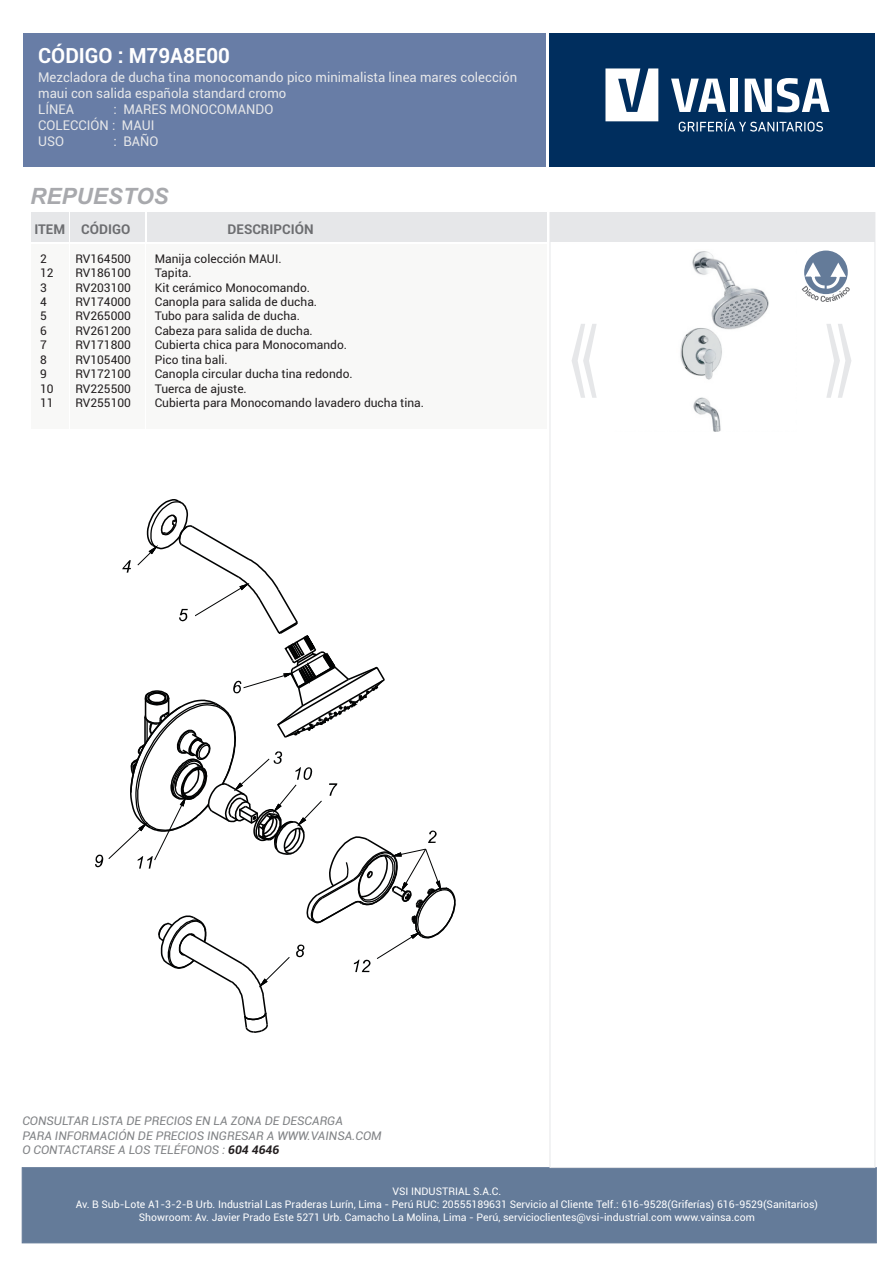
<style>
.page{position:relative;width:893px;height:1263px;background:#fff}
.page>*{position:absolute;margin:0;border:0;box-sizing:border-box;transform-origin:0 0}
.t1{font:166.2px "Arial";color:#e6e7e9;scale:.36 1}
.t2{font:italic 700 22.5px "Arial";color:#a8a9ad}
.t3{font:700 21px "Roboto";color:#fff}
.t4{font:13.5px/16.2px "Roboto";color:#e6e7e9}
.t5{font:700 13.5px "Roboto";color:#6c6d70}
.t6{font:12px "Roboto";color:#231f20}
.t7{font:italic 12px/14.4px "Roboto";color:#808285}
.t8{font:10.5px/12.6px "Roboto";color:#fff;text-align:center}
.s1{font-weight:700;color:#231f20}
</style>
<div class="page">
<div style="left:147px;top:212px;width:400px;height:30px;background:#e6e7e9"></div>
<div style="left:71px;top:213px;width:74px;height:29px;background:#e6e7e9"></div>
<div style="left:32px;top:213px;width:37px;height:29px;background:#e6e7e9"></div>
<div style="left:146px;top:244px;width:401px;height:185px;background:#f8f8f7"></div>
<div style="left:549px;top:34px;width:326px;height:133px;background:#002e5e"></div>
<svg style="left:605px;top:68px;width:53px;height:53px"></svg>
<svg style="left:671px;top:79px;width:55px;height:33px"></svg>
<div style="left:730px;top:79px;width:8px;height:33px;background:#fff"></div>
<svg style="left:745px;top:78px;width:84px;height:34px"></svg>
<svg style="left:679px;top:119px;width:144px;height:13px"></svg>
<div style="left:23px;top:34px;width:522px;height:133px;background:#687da6"></div>
<div style="left:70px;top:244px;width:75px;height:185px;background:#f8f8f7"></div>
<div style="left:32px;top:244px;width:37px;height:185px;background:#f8f8f7"></div>
<div style="left:22px;top:1167px;width:855px;height:76px;background:#647b99"></div>
<img style="left:680px;top:251px;width:89px;height:181px">
<svg style="left:95px;top:499px;width:361px;height:534px"></svg>
<div style="left:804px;top:251px;width:44px;height:43px;background:#647b99;border-radius:50%"></div>
<svg style="left:802px;top:262px;width:48px;height:40px"></svg>
<div style="left:550px;top:213px;width:325px;height:29px;background:#e6e7e9"></div>
<h3 class="t3" style="left:38px;top:48px;width:193px">CÓDIGO : M79A8E00</h3>
<p class="t4" style="left:38px;top:70px;width:481px">Mezcladora de ducha tina monocomando pico minimalista linea mares colección maui con salida española standard cromo<br>LÍNEA</p>
<p class="t4" style="left:38px;top:102px;width:237px;text-indent:75px">: MARES MONOCOMANDO<br>COLECCIÓN : MAUI<br>USO</p>
<p class="t4" style="left:113px;top:135px;width:46px">: BAÑO</p>
<h2 class="t2" style="left:30px;top:187px;width:140px">REPUESTOS</h2>
<p class="t5" style="left:34px;top:223px;width:97px">ITEM CÓDIGO</p>
<p class="t5" style="left:228px;top:223px;width:87px">DESCRIPCIÓN</p>
<p class="t6" style="left:40px;top:254px;width:8px">2</p>
<p class="t6" style="left:75px;top:254px;width:57px">RV164500</p>
<p class="t6" style="left:155px;top:254px;width:128px">Manija colección MAUI.</p>
<p class="t6" style="left:40px;top:268px;width:15px">12</p>
<p class="t6" style="left:75px;top:268px;width:57px">RV186100</p>
<p class="t6" style="left:155px;top:268px;width:38px">Tapita.</p>
<p class="t6" style="left:40px;top:283px;width:8px">3</p>
<p class="t6" style="left:75px;top:283px;width:57px">RV203100</p>
<p class="t6" style="left:155px;top:283px;width:157px">Kit cerámico Monocomando.</p>
<p class="t6" style="left:40px;top:297px;width:8px">4</p>
<p class="t6" style="left:75px;top:297px;width:57px">RV174000</p>
<p class="t6" style="left:155px;top:297px;width:164px">Canopla para salida de ducha.</p>
<p class="t6" style="left:40px;top:311px;width:8px">5</p>
<p class="t6" style="left:75px;top:311px;width:57px">RV265000</p>
<p class="t6" style="left:155px;top:311px;width:147px">Tubo para salida de ducha.</p>
<p class="t6" style="left:40px;top:326px;width:8px">6</p>
<p class="t6" style="left:75px;top:326px;width:57px">RV261200</p>
<p class="t6" style="left:155px;top:326px;width:160px">Cabeza para salida de ducha.</p>
<p class="t6" style="left:40px;top:340px;width:8px">7</p>
<p class="t6" style="left:75px;top:340px;width:57px">RV171800</p>
<p class="t6" style="left:155px;top:340px;width:194px">Cubierta chica para Monocomando.</p>
<p class="t6" style="left:40px;top:355px;width:8px">8</p>
<p class="t6" style="left:75px;top:355px;width:57px">RV105400</p>
<p class="t6" style="left:155px;top:355px;width:74px">Pico tina bali.</p>
<p class="t6" style="left:40px;top:369px;width:8px">9</p>
<p class="t6" style="left:75px;top:369px;width:57px">RV172100</p>
<p class="t6" style="left:155px;top:369px;width:200px">Canopla circular ducha tina redondo.</p>
<p class="t6" style="left:40px;top:383px;width:15px">10</p>
<p class="t6" style="left:75px;top:383px;width:57px">RV225500</p>
<p class="t6" style="left:155px;top:383px;width:94px">Tuerca de ajuste.</p>
<p class="t6" style="left:40px;top:398px;width:15px">11</p>
<p class="t6" style="left:75px;top:398px;width:57px">RV255100</p>
<p class="t6" style="left:155px;top:398px;width:271px">Cubierta para Monocomando lavadero ducha tina.</p>
<h1 class="t1" style="left:822px;top:283px;width:94px">»</h1>
<p class="t7" style="left:22px;top:1115px;width:361px">CONSULTAR LISTA DE PRECIOS EN LA ZONA DE DESCARGA<br>PARA INFORMACIÓN DE PRECIOS INGRESAR A WWW.VAINSA.COM<br>O CONTACTARSE A LOS TELÉFONOS : <span class="s1">604 4646</span></p>
<p class="t8" style="left:76px;top:1186px;width:744px">VSI INDUSTRIAL S.A.C.<br>Av. B Sub-Lote A1-3-2-B Urb. Industrial Las Praderas Lurín, Lima - Perú RUC: 20555189631 Servicio al Cliente Telf.: 616-9528(Griferías) 616-9529(Sanitarios)<br>Showroom: Av. Javier Prado Este 5271 Urb. Camacho La Molina, Lima - Perú, servicioclientes@vsi-industrial.com www.vainsa.com</p>
</div>
